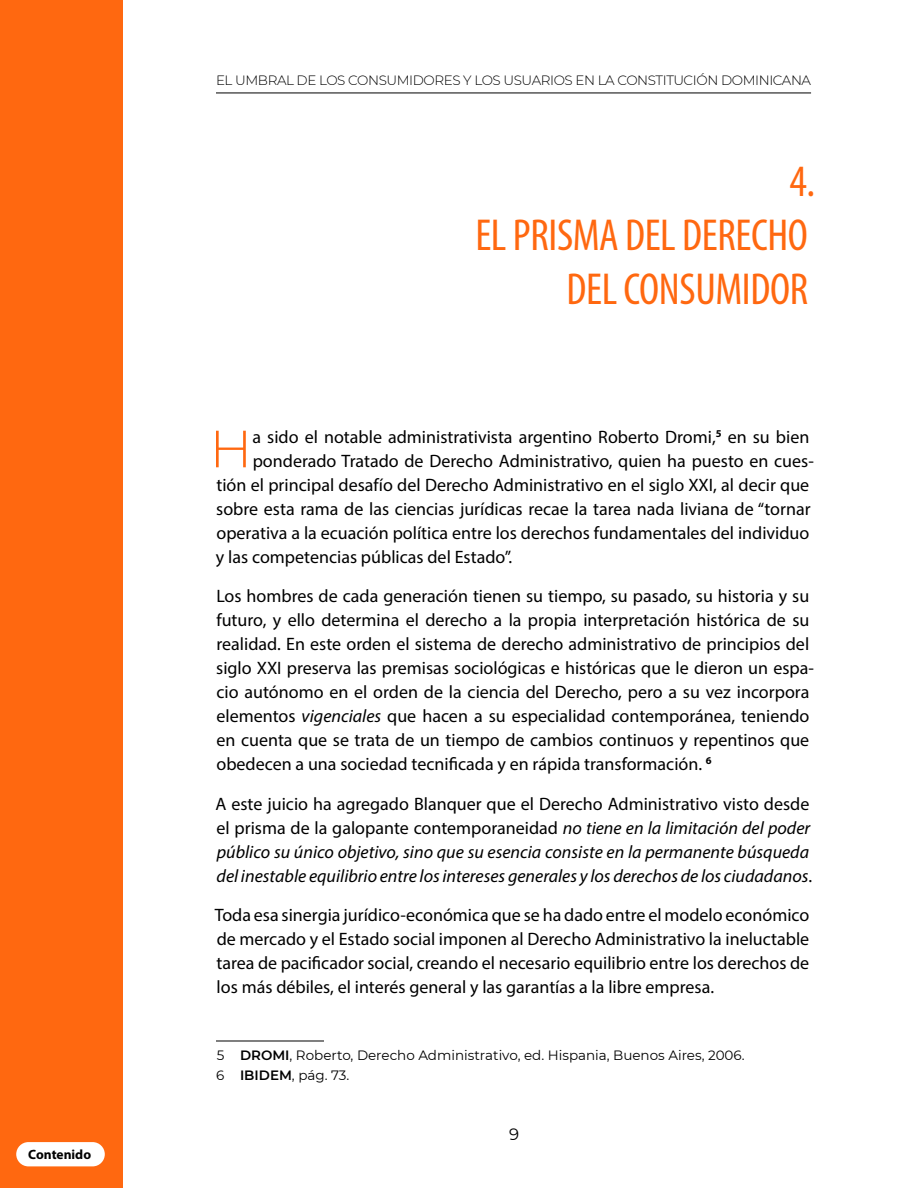
<style>
.page{position:relative;width:918px;height:1188px;background:#fff}
.page>*{position:absolute;margin:0;border:0;box-sizing:border-box;transform-origin:0 0}
.t1{font:300 52.35px "Montserrat";color:#ff6810}
.t2{font:condensed 45px/54px "Myriad Pro";letter-spacing:-.01em;color:#ff6810;text-align:right}
.t3{font:18px/24px "Myriad Pro";color:#000}
.t4{font:italic 18px/24px "Myriad Pro";color:#000}
.t5{font:16.5px "Montserrat";color:#000}
.t6{font:13.5px/19.5px "Montserrat";color:#000}
.t7{font:300 13.5px "Montserrat";letter-spacing:-.03em;color:#000}
.t8{font:700 13.5px "Myriad Pro";color:#000}
.s1{font-style:italic}
.s2{font-style:normal}
.s3{font-weight:600}
</style>
<div class="page">
<div style="left:0;top:1px;width:122px;height:1187px;background:#ff6810"></div>
<hr style="left:216px;top:93px;width:595px;height:1px;background:#000">
<div style="left:16px;top:1142px;width:89px;height:24px;background:#fff;border-radius:12px"></div>
<hr style="left:216px;top:1041px;width:108px;height:1px;background:#000">
<p class="t8" style="left:28px;top:1146px;width:64px">Contenido</p>
<p class="t7" style="left:216px;top:71px;width:597px">EL UMBRAL DE LOS CONSUMIDORES Y LOS USUARIOS EN LA CONSTITUCIÓN DOMINICANA</p>
<h2 class="t2" style="left:475px;top:153px;width:341px">4.<br>EL PRISMA DEL DERECHO<br>DEL CONSUMIDOR</h2>
<h1 class="t1" style="left:210px;top:413px;width:44px">H</h1>
<p class="t3" style="left:253px;top:425px;width:558px">a sido el notable administrativista argentino Roberto Dromi,<sup>5</sup> en su bien</p>
<p class="t3" style="left:253px;top:449px;width:563px">ponderado Tratado de Derecho Administrativo, quien ha puesto en cues-</p>
<p class="t3" style="left:216px;top:473px;width:594px">tión el principal desafío del Derecho Administrativo en el siglo XXI, al decir que</p>
<p class="t3" style="left:216px;top:497px;width:596px">sobre esta rama de las ciencias jurídicas recae la tarea nada liviana de “tornar</p>
<p class="t3" style="left:217px;top:521px;width:594px">operativa a la ecuación política entre los derechos fundamentales del individuo</p>
<p class="t3" style="left:216px;top:545px;width:298px">y las competencias públicas del Estado”.</p>
<p class="t3" style="left:216px;top:584px;width:599px">Los hombres de cada generación tienen su tiempo, su pasado, su historia y su futuro, y ello determina el derecho a la propia interpretación histórica de su realidad. En este orden el sistema de derecho administrativo de principios del siglo XXI preserva las premisas sociológicas e históricas que le dieron un espa&shy;cio autónomo en el orden de la ciencia del Derecho, pero a su vez incorpora elementos <span class="s1">vigenciales</span> que hacen a su especialidad contemporánea, teniendo en cuenta que se trata de un tiempo de cambios continuos y repentinos que obedecen a una sociedad tecnificada y en rápida transformación. <sup>6</sup></p>
<p class="t4" style="left:215px;top:791px;width:598px"><span class="s2">A este juicio ha agregado Blanquer que el Derecho Administrativo visto desde el prisma de la galopante contemporaneidad</span> no tiene en la limitación del poder público su único objetivo, sino que su esencia consiste en la permanente búsqueda del inestable equilibrio entre los intereses generales y los derechos de los ciudadanos<span class="s2">.</span></p>
<p class="t3" style="left:215px;top:902px;width:596px;text-align:justify">Toda esa sinergia jurídico-económica que se ha dado entre el modelo económico de mercado y el Estado social imponen al Derecho Administrativo la ineluctable tarea de pacificador social, creando el necesario equilibrio entre los derechos de los más débiles, el interés general y las garantías a la libre empresa.</p>
<p class="t6" style="left:216px;top:1045px;width:530px">5 <span class="s3">DROMI</span>, Roberto, Derecho Administrativo, ed. Hispania, Buenos Aires, 2006.<br>6 <span class="s3">IBIDEM</span>, pág. 73.</p>
<p class="t5" style="left:509px;top:1123px;width:12px">9</p>
</div>
